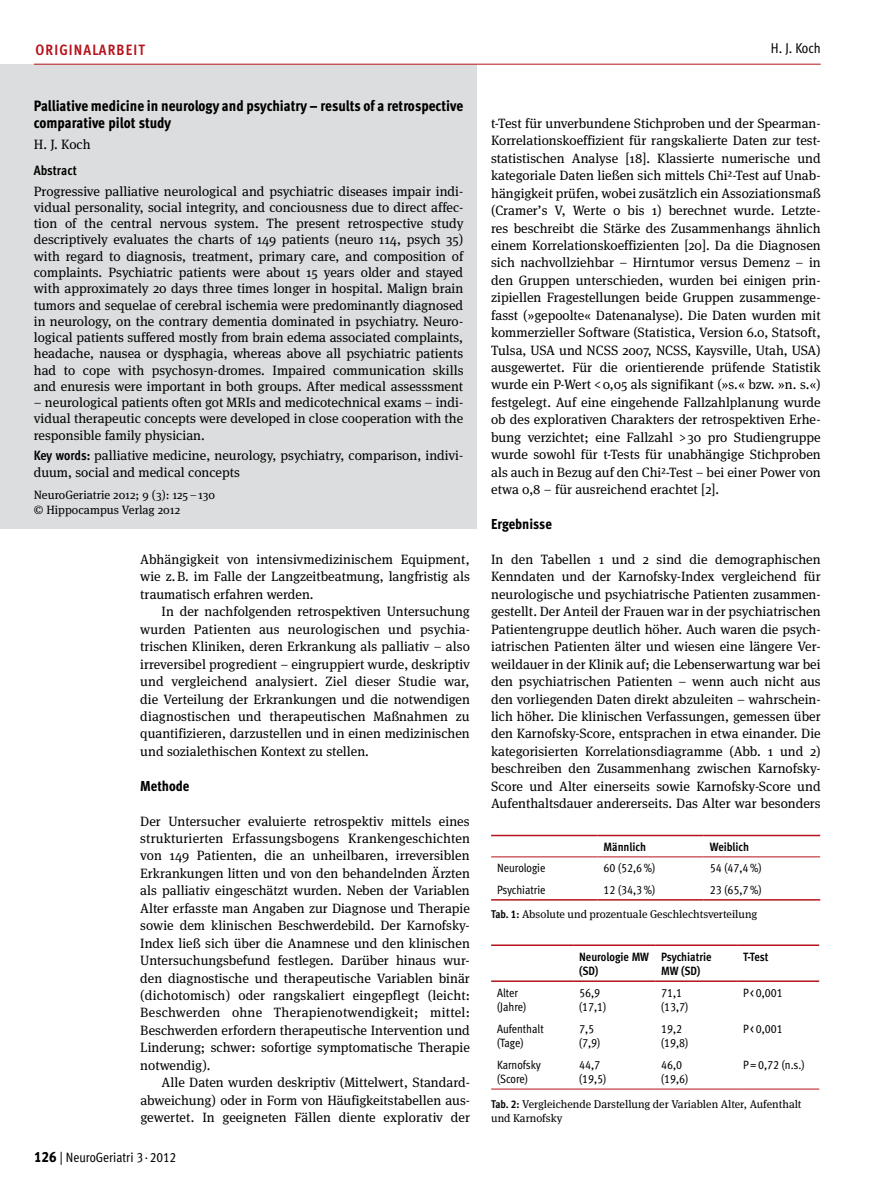
<style>
.page{position:relative;width:893px;height:1191px;background:#fff}
.page>*{position:absolute;margin:0;border:0;box-sizing:border-box;transform-origin:0 0}
.t1{font:15px/17.4px "Meta Cond Extra Bold LF";color:#000}
.t2{font:700 15px "Meta Cond";letter-spacing:.075em;color:#b5121b}
.t3{font:14.4px "Meta Cond Extra Bold LF";color:#000}
.t4{font:14.25px "Meta Cond Book LF";color:#000}
.t5{font:13.5px/17.4px "Meta Serif Pro";color:#000;text-align:justify}
.t6{font:13.5px "Meta Cond Book LF";color:#000}
.t7{font:13.5px "Meta Cond Bold LF";color:#000}
.t8{font:12px/14.4px "Meta Cond Book LF";color:#000}
.t9{font:12px/14.4px "Meta Cond Bold LF";color:#000}
.t10{font:12px/14.4px "Meta Serif Pro";color:#000}
.t11{font:11.25px/13.5px "Meta Serif Pro";color:#000}
.s1{font-family:"Meta Cond Bold LF"}
.s2{font-family:"Meta Cond Extra Bold LF";font-size:15px}
</style>
<div class="page">
<div style="left:0;top:64px;width:476px;height:464px;background:#dcddde"></div>
<hr style="left:491px;top:856px;width:106px;height:1px;background:#b5121b">
<hr style="left:597px;top:856px;width:107px;height:1px;background:#b5121b">
<hr style="left:704px;top:856px;width:116px;height:1px;background:#b5121b">
<hr style="left:491px;top:899px;width:106px;height:1px;background:#b5121b">
<hr style="left:597px;top:899px;width:107px;height:1px;background:#b5121b">
<hr style="left:704px;top:899px;width:116px;height:1px;background:#b5121b">
<hr style="left:491px;top:834px;width:106px;height:2px;background:#b5121b">
<hr style="left:597px;top:834px;width:107px;height:2px;background:#b5121b">
<hr style="left:704px;top:834px;width:116px;height:2px;background:#b5121b">
<hr style="left:491px;top:1088px;width:82px;height:1px;background:#b5121b">
<hr style="left:573px;top:1088px;width:82px;height:1px;background:#b5121b">
<hr style="left:655px;top:1088px;width:82px;height:1px;background:#b5121b">
<hr style="left:737px;top:1088px;width:82px;height:1px;background:#b5121b">
<hr style="left:491px;top:944px;width:82px;height:2px;background:#b5121b">
<hr style="left:573px;top:944px;width:82px;height:2px;background:#b5121b">
<hr style="left:655px;top:944px;width:82px;height:2px;background:#b5121b">
<hr style="left:737px;top:944px;width:82px;height:2px;background:#b5121b">
<hr style="left:491px;top:980px;width:82px;height:2px;background:#b5121b">
<hr style="left:573px;top:980px;width:82px;height:2px;background:#b5121b">
<hr style="left:655px;top:980px;width:82px;height:2px;background:#b5121b">
<hr style="left:737px;top:980px;width:82px;height:2px;background:#b5121b">
<hr style="left:34px;top:64px;width:787px;height:1px;background:#b5121b">
<p class="t2" style="left:36px;top:41px;width:111px">ORIGINALARBEIT</p>
<p class="t4" style="left:771px;top:40px;width:51px">H. J. Koch</p>
<p class="t1" style="left:34px;top:96px;width:431px">Palliative medicine in neurology and psychiatry – results of a retrospective comparative pilot study</p>
<p class="t5" style="left:34px;top:134px;width:58px">H. J. Koch</p>
<p class="t7" style="left:34px;top:162px;width:44px">Abstract</p>
<p class="t5" style="left:34px;top:182px;width:431px;line-height:16.2px">Progressive palliative neurological and psychiatric diseases impair indi&shy;vidual personality, social integrity, and conciousness due to direct affec&shy;tion of the central nervous system. The present retrospective study descriptively evaluates the charts of 149 patients (neuro 114, psych 35) with regard to diagnosis, treatment, primary care, and composition of complaints. Psychiatric patients were about 15 years older and stayed with approximately 20 days three times longer in hospital. Malign brain tumors and sequelae of cerebral ischemia were predominantly diagnosed in neurology, on the contrary dementia dominated in psychiatry. Neuro&shy;logical patients suffered mostly from brain edema associated complaints, headache, nausea or dysphagia, whereas above all psychiatric patients had to cope with psychosyn-dromes. Impaired communication skills and enuresis were important in both groups. After medical assesssment</p>
<p class="t5" style="left:34px;top:394px;width:431px;line-height:16.2px">– neurological patients often got MRIs and medicotechnical exams – indi&shy;vidual therapeutic concepts were developed in close cooperation with the responsible family physician.</p>
<p class="t5" style="left:34px;top:447px;width:431px;line-height:16.2px"><span class="s1">Key words:</span> palliative medicine, neurology, psychiatry, comparison, indivi&shy;duum, social and medical concepts</p>
<p class="t10" style="left:34px;top:487px;width:183px">NeuroGeriatrie 2012; 9 (3): 125–130 © Hippocampus Verlag 2012</p>
<p class="t5" style="left:140px;top:550px;width:331px">Abhängigkeit von intensivmedizinischem Equipment, wie z.B. im Falle der Langzeitbeatmung, langfristig als traumatisch erfahren werden.</p>
<p class="t5" style="left:140px;top:602px;width:331px;text-indent:21px">In der nachfolgenden retrospektiven Untersuchung wurden Patienten aus neurologischen und psychia&shy;trischen Kliniken, deren Erkrankung als palliativ – also irreversibel progredient – eingruppiert wurde, deskriptiv und vergleichend analysiert. Ziel dieser Studie war, die Verteilung der Erkrankungen und die notwendigen diagnostischen und therapeutischen Maßnahmen zu quantifizieren, darzustellen und in einen medizinischen und sozialethischen Kontext zu stellen.</p>
<p class="t3" style="left:140px;top:777px;width:51px">Methode</p>
<p class="t5" style="left:140px;top:811px;width:331px">Der Untersucher evaluierte retrospektiv mittels eines strukturierten Erfassungsbogens Krankengeschichten von 149 Patienten, die an unheilbaren, irreversiblen Erkrankungen litten und von den behandelnden Ärzten als palliativ eingeschätzt wurden. Neben der Variablen Alter erfasste man Angaben zur Diagnose und Therapie sowie dem klinischen Beschwerdebild. Der Karnofsky-Index ließ sich über die Anamnese und den klinischen Untersuchungsbefund festlegen. Darüber hinaus wur&shy;den diagnostische und therapeutische Variablen binär (dichotomisch) oder rangskaliert eingepflegt (leicht:<br>Beschwerden ohne Therapienotwendigkeit; mittel:<br>Beschwerden erfordern therapeutische Intervention und Linderung; schwer: sofortige symptomatische Therapie notwendig).</p>
<p class="t5" style="left:140px;top:1073px;width:331px;text-indent:21px">Alle Daten wurden deskriptiv (Mittelwert, Standard&shy;abweichung) oder in Form von Häufigkeitstabellen aus&shy;gewertet. In geeigneten Fällen diente explorativ der</p>
<p class="t6" style="left:34px;top:1149px;width:144px"><span class="s2">126</span> | NeuroGeriatri 3 ·2012</p>
<p class="t5" style="left:491px;top:114px;width:331px">t-Test für unverbundene Stichproben und der Spearman-Korrelationskoeffizient für rangskalierte Daten zur test&shy;statistischen Analyse [18]. Klassierte numerische und kategoriale Daten ließen sich mittels Chi2-Test auf Unab&shy;hängigkeit prüfen, wobei zusätzlich ein Assoziationsmaß (Cramer’s V, Werte 0 bis 1) berechnet wurde. Letzte&shy;res beschreibt die Stärke des Zusammenhangs ähnlich einem Korrelationskoeffizienten [20]. Da die Diagnosen sich nachvollziehbar – Hirntumor versus Demenz – in den Gruppen unterschieden, wurden bei einigen prin&shy;zipiellen Fragestellungen beide Gruppen zusammenge&shy;fasst (»gepoolte« Datenanalyse). Die Daten wurden mit kommerzieller Software (Statistica, Version 6.0, Statsoft, Tulsa, USA und NCSS 2007, NCSS, Kaysville, Utah, USA) ausgewertet. Für die orientierende prüfende Statistik wurde ein P-Wert &lt;0,05 als signifikant (»s.« bzw. »n. s.«) festgelegt. Auf eine eingehende Fallzahlplanung wurde ob des explorativen Charakters der retrospektiven Erhe&shy;bung verzichtet; eine Fallzahl &gt; 30 pro Studiengruppe wurde sowohl für t-Tests für unabhängige Stichproben als auch in Bezug auf den Chi2-Test – bei einer Power von etwa 0,8 – für ausreichend erachtet [2].</p>
<p class="t3" style="left:491px;top:515px;width:62px">Ergebnisse</p>
<p class="t5" style="left:491px;top:550px;width:331px">In den Tabellen 1 und 2 sind die demographischen Kenndaten und der Karnofsky-Index vergleichend für neurologische und psychiatrische Patienten zusammen&shy;gestellt. Der Anteil der Frauen war in der psychiatrischen Patientengruppe deutlich höher. Auch waren die psych&shy;iatrischen Patienten älter und wiesen eine längere Ver&shy;weildauer in der Klinik auf; die Lebenserwartung war bei den psychiatrischen Patienten – wenn auch nicht aus den vorliegenden Daten direkt abzuleiten – wahrschein&shy;lich höher. Die klinischen Verfassungen, gemessen über den Karnofsky-Score, entsprachen in etwa einander. Die kategorisierten Korrelationsdiagramme (Abb. 1 und 2) beschreiben den Zusammenhang zwischen Karnofsky-Score und Alter einerseits sowie Karnofsky-Score und Aufenthaltsdauer andererseits. Das Alter war besonders</p>
<p class="t9" style="left:603px;top:839px;width:44px">Männlich</p>
<p class="t9" style="left:710px;top:839px;width:41px">Weiblich</p>
<p class="t8" style="left:497px;top:861px;width:50px">Neurologie</p>
<p class="t8" style="left:603px;top:861px;width:53px">60 (52,6%)</p>
<p class="t8" style="left:710px;top:861px;width:53px">54 (47,4%)</p>
<p class="t8" style="left:497px;top:882px;width:50px">Psychiatrie</p>
<p class="t8" style="left:603px;top:882px;width:53px">12 (34,3%)</p>
<p class="t8" style="left:710px;top:882px;width:53px">23 (65,7%)</p>
<p class="t11" style="left:491px;top:906px;width:268px"><span class="s1">Tab. 1:</span> Absolute und prozentuale Geschlechtsverteilung</p>
<p class="t9" style="left:579px;top:949px;width:71px">Neurologie MW (SD)</p>
<p class="t9" style="left:661px;top:949px;width:52px">Psychiatrie<br>MW (SD)</p>
<p class="t9" style="left:743px;top:949px;width:27px">T-Test</p>
<p class="t8" style="left:497px;top:985px;width:31px">Alter (Jahre)</p>
<p class="t8" style="left:579px;top:985px;width:29px">56,9 (17,1)</p>
<p class="t8" style="left:661px;top:985px;width:29px">71,1 (13,7)</p>
<p class="t8" style="left:743px;top:985px;width:41px">P&lt;0,001</p>
<p class="t8" style="left:497px;top:1021px;width:48px">Aufenthalt (Tage)</p>
<p class="t8" style="left:579px;top:1021px;width:23px">7,5 (7,9)</p>
<p class="t8" style="left:661px;top:1021px;width:29px">19,2 (19,8)</p>
<p class="t8" style="left:743px;top:1021px;width:41px">P&lt;0,001</p>
<p class="t8" style="left:497px;top:1057px;width:45px">Karnofsky (Score)</p>
<p class="t8" style="left:579px;top:1057px;width:29px">44,7 (19,5)</p>
<p class="t8" style="left:661px;top:1057px;width:29px">46,0 (19,6)</p>
<p class="t8" style="left:743px;top:1057px;width:63px">P=0,72 (n.s.)</p>
<p class="t11" style="left:491px;top:1097px;width:312px"><span class="s1">Tab. 2:</span> Vergleichende Darstellung der Variablen Alter, Aufenthalt und Karnofsky</p>
</div>
